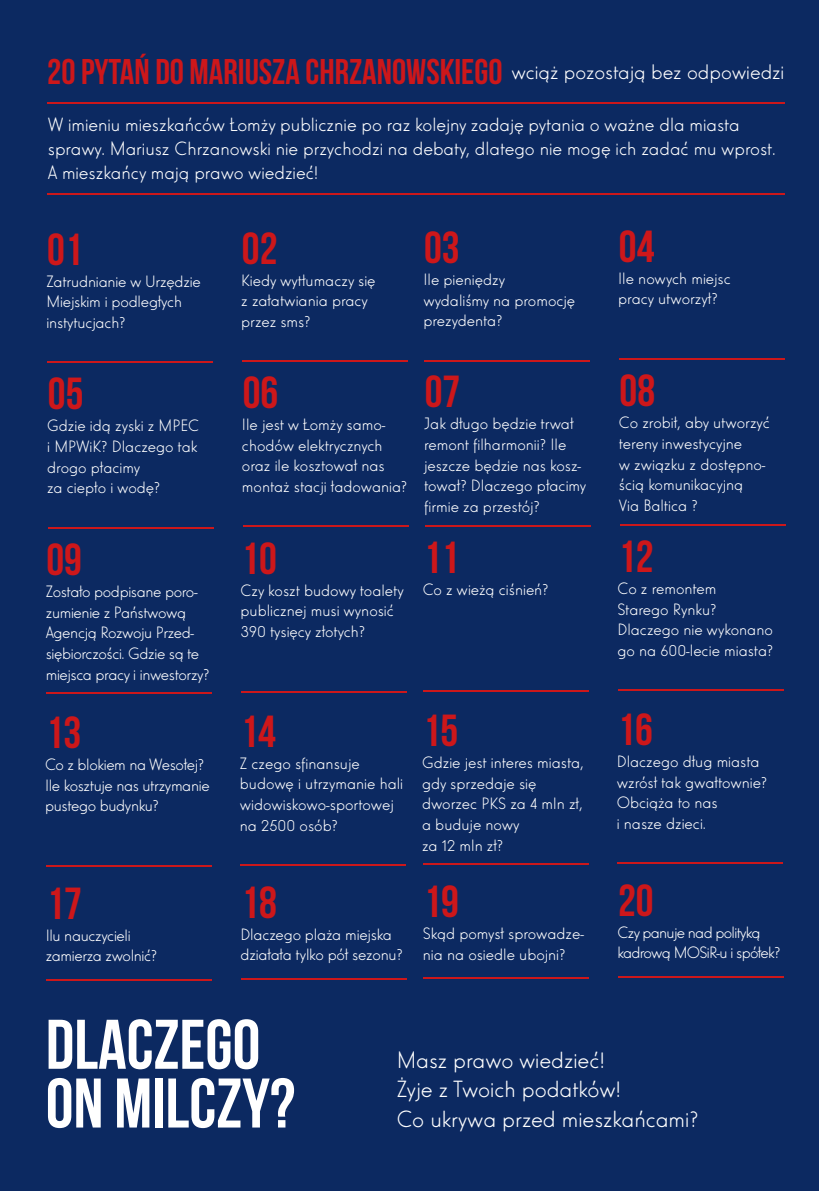
<style>
.page{position:relative;width:819px;height:1191px;background:#0c2961}
.page>*{position:absolute;margin:0;border:0;box-sizing:border-box;transform-origin:0 0}
.t1{font:70px "Bebas Neue";color:#fff}
.t2{font:44.8px "Bebas Neue";color:#cd171a}
.t3{font:35.7px "Bebas Neue";color:#cd171a}
.t4{font:24.5px "Elegant Lux Mager";color:#fff}
.t5{font:22.05px "Elegant Lux Mager";color:#fff}
.t6{font:20.12px "Elegant Lux Mager";color:#fff}
.t7{font:17.32px/20.7px "Elegant Lux Mager";color:#fff}
.t8{font:17.32px/20.7px "Elegant Lux Mager";letter-spacing:-.02em;color:#fff}
.t9{font:17.32px/20.7px "Elegant Lux Mager";letter-spacing:-.04em;color:#fff}
</style>
<div class="page">
<hr style="left:47px;top:103px;width:737px;height:1px;background:#cd171a">
<hr style="left:47px;top:362px;width:166px;height:1px;background:#cd171a">
<hr style="left:48px;top:193px;width:736px;height:1px;background:#cd171a">
<hr style="left:242px;top:361px;width:166px;height:1px;background:#cd171a">
<hr style="left:424px;top:360px;width:166px;height:1px;background:#cd171a">
<hr style="left:619px;top:359px;width:165px;height:1px;background:#cd171a">
<hr style="left:48px;top:527px;width:166px;height:1px;background:#cd171a">
<hr style="left:243px;top:526px;width:165px;height:1px;background:#cd171a">
<hr style="left:425px;top:525px;width:165px;height:1px;background:#cd171a">
<hr style="left:619px;top:524px;width:166px;height:1px;background:#cd171a">
<hr style="left:46px;top:692px;width:166px;height:2px;background:#cd171a">
<hr style="left:241px;top:691px;width:166px;height:1px;background:#cd171a">
<hr style="left:423px;top:691px;width:166px;height:1px;background:#cd171a">
<hr style="left:618px;top:689px;width:166px;height:2px;background:#cd171a">
<hr style="left:46px;top:865px;width:166px;height:2px;background:#cd171a">
<hr style="left:240px;top:864px;width:166px;height:1px;background:#cd171a">
<hr style="left:422px;top:864px;width:166px;height:1px;background:#cd171a">
<hr style="left:617px;top:862px;width:166px;height:2px;background:#cd171a">
<hr style="left:46px;top:979px;width:166px;height:1px;background:#cd171a">
<hr style="left:241px;top:978px;width:166px;height:1px;background:#cd171a">
<hr style="left:423px;top:977px;width:166px;height:1px;background:#cd171a">
<hr style="left:618px;top:976px;width:166px;height:1px;background:#cd171a">
<p class="t3" style="left:47px;top:52px;width:457px">20 PYTAŃ DO MARIUSZA CHRZANOWSKIEGO</p>
<p class="t6" style="left:48px;top:112px;width:693px">W imieniu mieszkańców Łomży publicznie po raz kolejny zadaję pytania o ważne dla miasta</p>
<p class="t6" style="left:48px;top:136px;width:729px">sprawy. Mariusz Chrzanowski nie przychodzi na debaty, dlatego nie mogę ich zadać mu wprost.</p>
<p class="t6" style="left:48px;top:161px;width:272px">A mieszkańcy mają prawo wiedzieć!</p>
<p class="t5" style="left:511px;top:60px;width:274px">wciąż pozostają bez odpowiedzi</p>
<p class="t2" style="left:47px;top:225px;width:37px">01</p>
<p class="t7" style="left:46px;top:270px;width:156px">Zatrudnianie w Urzędzie<br>Miejskim i podległych instytucjach?</p>
<p class="t2" style="left:48px;top:369px;width:37px">05</p>
<p class="t7" style="left:47px;top:414px;width:153px;text-align:justify">Gdzie idą zyski z MPEC i MPWiK? Dlaczego tak drogo płacimy</p>
<p class="t7" style="left:47px;top:477px;width:115px">za ciepło i wodę?</p>
<p class="t2" style="left:46px;top:535px;width:37px">09</p>
<p class="t8" style="left:46px;top:580px;width:165px">Zostało podpisane poro&shy;zumienie z Państwową<br>Agencją Rozwoju Przed&shy;siębiorczości. Gdzie są te miejsca pracy i inwestorzy?</p>
<p class="t2" style="left:46px;top:708px;width:37px">13</p>
<p class="t8" style="left:45px;top:753px;width:166px">Co z blokiem na Wesołej?<br>Ile kosztuje nas utrzymanie pustego budynku?</p>
<p class="t2" style="left:46px;top:878px;width:37px">17</p>
<p class="t8" style="left:46px;top:924px;width:86px">Ilu nauczycieli</p>
<p class="t8" style="left:46px;top:945px;width:113px">zamierza zwolnić?</p>
<p class="t2" style="left:242px;top:224px;width:37px">02</p>
<p class="t7" style="left:241px;top:269px;width:136px">Kiedy wytłumaczy się z załatwiania pracy</p>
<p class="t7" style="left:241px;top:310px;width:71px">przez sms?</p>
<p class="t2" style="left:424px;top:223px;width:37px">03</p>
<p class="t7" style="left:423px;top:268px;width:83px">Ile pieniędzy</p>
<p class="t7" style="left:423px;top:289px;width:153px">wydaliśmy na promocję prezydenta?</p>
<p class="t2" style="left:243px;top:368px;width:37px">06</p>
<p class="t7" style="left:242px;top:413px;width:167px">Ile jest w Łomży samo&shy;chodów elektrycznych oraz ile kosztował nas montaż stacji ładowania?</p>
<p class="t2" style="left:241px;top:534px;width:37px">10</p>
<p class="t7" style="left:240px;top:579px;width:165px">Czy koszt budowy toalety publicznej musi wynosić<br>390 tysięcy złotych?</p>
<p class="t2" style="left:425px;top:367px;width:37px">07</p>
<p class="t7" style="left:424px;top:413px;width:164px">Jak długo będzie trwał remont filharmonii? Ile jeszcze będzie nas kosz&shy;tował? Dlaczego płacimy firmie za przestój?</p>
<p class="t2" style="left:423px;top:533px;width:37px">11</p>
<p class="t7" style="left:422px;top:578px;width:127px">Co z wieżą ciśnień?</p>
<p class="t2" style="left:240px;top:707px;width:37px">14</p>
<p class="t7" style="left:240px;top:752px;width:165px">Z czego sfinansuje budowę i utrzymanie hali widowiskowo-sportowej na 2500 osób?</p>
<p class="t2" style="left:241px;top:877px;width:37px">18</p>
<p class="t7" style="left:240px;top:923px;width:164px">Dlaczego plaża miejska działała tylko pół sezonu?</p>
<p class="t2" style="left:422px;top:706px;width:37px">15</p>
<p class="t7" style="left:422px;top:751px;width:163px">Gdzie jest interes miasta, gdy sprzedaje się dworzec PKS za 4 mln zł, a buduje nowy</p>
<p class="t7" style="left:422px;top:834px;width:83px">za 12 mln zł?</p>
<p class="t2" style="left:423px;top:877px;width:37px">19</p>
<p class="t7" style="left:422px;top:922px;width:163px">Skąd pomysł sprowadze&shy;nia na osiedle ubojni?</p>
<p class="t2" style="left:619px;top:222px;width:37px">04</p>
<p class="t7" style="left:618px;top:267px;width:114px">Ile nowych miejsc</p>
<p class="t7" style="left:618px;top:288px;width:101px">pracy utworzył?</p>
<p class="t2" style="left:619px;top:366px;width:37px">08</p>
<p class="t7" style="left:619px;top:411px;width:152px">Co zrobił, aby utworzyć tereny inwestycyjne<br>w związku z dostępno&shy;ścią komunikacyjną<br>Via Baltica ?</p>
<p class="t2" style="left:618px;top:532px;width:37px">12</p>
<p class="t7" style="left:617px;top:577px;width:101px">Co z remontem</p>
<p class="t7" style="left:617px;top:598px;width:101px">Starego Rynku?</p>
<p class="t7" style="left:617px;top:618px;width:157px">Dlaczego nie wykonano go na 600-lecie miasta?</p>
<p class="t2" style="left:617px;top:705px;width:37px">16</p>
<p class="t7" style="left:616px;top:750px;width:152px">Dlaczego dług miasta wzrósł tak gwałtownie?<br>Obciąża to nas</p>
<p class="t7" style="left:616px;top:812px;width:91px">i nasze dzieci.</p>
<p class="t2" style="left:618px;top:875px;width:37px">20</p>
<p class="t9" style="left:617px;top:921px;width:164px">Czy panuje nad polityką kadrową MOSiR-u i spółek?</p>
<p class="t1" style="left:46px;top:1006px;width:216px">DLACZEGO</p>
<p class="t1" style="left:46px;top:1065px;width:251px">ON MILCZY?</p>
<p class="t4" style="left:397px;top:1045px;width:210px">Masz prawo wiedzieć!</p>
<p class="t4" style="left:397px;top:1075px;width:226px">Żyje z Twoich podatków!</p>
<p class="t4" style="left:397px;top:1104px;width:303px">Co ukrywa przed mieszkańcami?</p>
</div>
